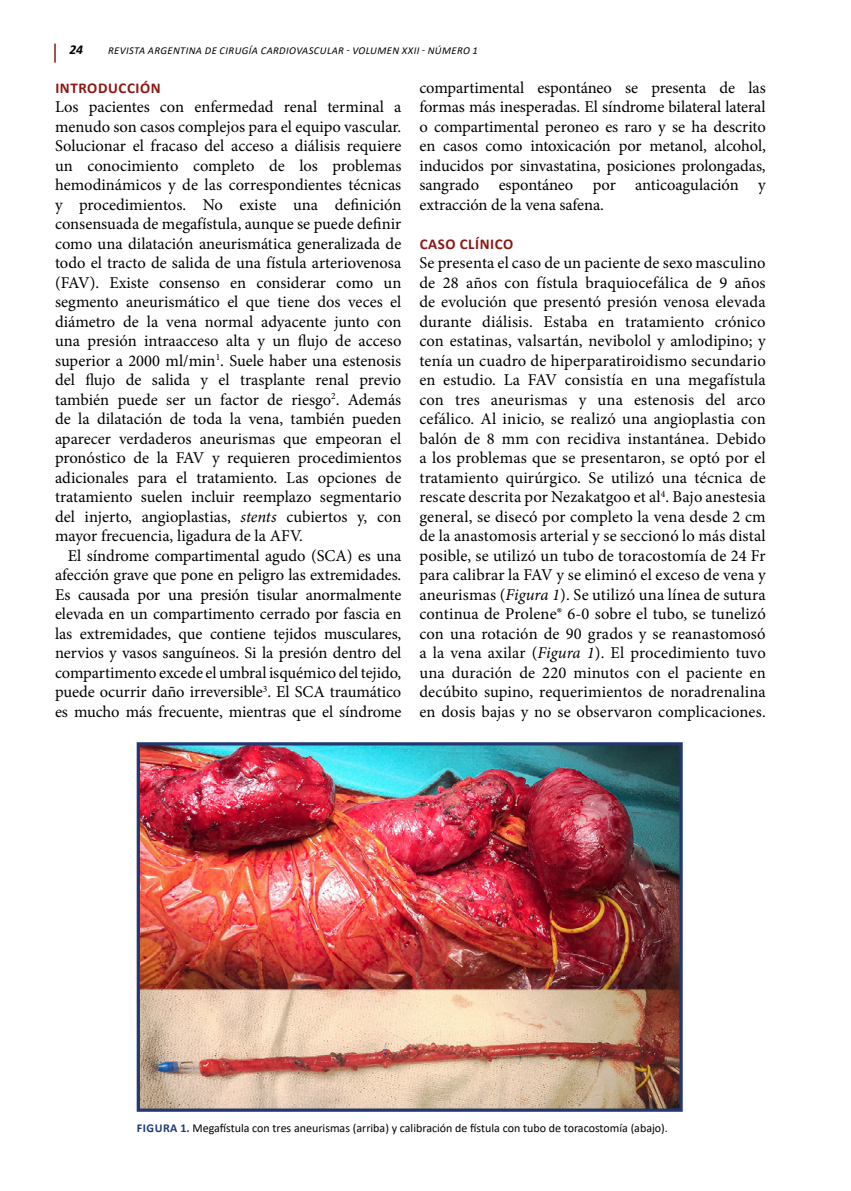
<style>
.page{position:relative;width:851px;height:1191px;background:#fff}
.page>*{position:absolute;margin:0;border:0;box-sizing:border-box;transform-origin:0 0}
.t1{font:16.5px/19.5px "Minion Pro";letter-spacing:-.005em;color:#000;text-align:justify}
.t2{font:700 15px "Calibri";letter-spacing:.04em;color:#8b1813}
.t3{font:italic 700 13.5px "Calibri";color:#000}
.t4{font:12px "Calibri";color:#000}
.t5{font:italic 10.5px "Calibri";letter-spacing:.04em;color:#000}
.s1{font-style:italic}
.s2{font-weight:700;color:#1c3a77}
</style>
<div class="page">
<svg style="left:54px;top:44px;width:2px;height:19px"></svg>
<img style="left:141px;top:746px;width:537px;height:361px">
<div style="left:137px;top:742px;width:545px;height:369px;border:3px solid #223771"></div>
<p class="t3" style="left:69px;top:40px;width:15px">24</p>
<p class="t5" style="left:108px;top:43px;width:371px">REVISTA ARGENTINA DE CIRUGÍA CARDIOVASCULAR - VOLUMEN XXII - NÚMERO 1</p>
<p class="t2" style="left:55px;top:77px;width:107px">INTRODUCCIÓN</p>
<p class="t1" style="left:55px;top:97px;width:348px">Los pacientes con enfermedad renal terminal a menudo son casos complejos para el equipo vascular.<br>Solucionar el fracaso del acceso a diálisis requiere un conocimiento completo de los problemas hemodinámicos y de las correspondientes técnicas y procedimientos. No existe una definición consensuada de megafístula, aunque se puede definir como una dilatación aneurismática generalizada de todo el tracto de salida de una fístula arteriovenosa (FAV). Existe consenso en considerar como un segmento aneurismático el que tiene dos veces el diámetro de la vena normal adyacente junto con una presión intraacceso alta y un flujo de acceso superior a 2000 ml/min<sup>1</sup>. Suele haber una estenosis del flujo de salida y el trasplante renal previo también puede ser un factor de riesgo<sup>2</sup>. Además de la dilatación de toda la vena, también pueden aparecer verdaderos aneurismas que empeoran el pronóstico de la FAV y requieren procedimientos adicionales para el tratamiento. Las opciones de tratamiento suelen incluir reemplazo segmentario del injerto, angioplastias, <span class="s1">stents</span> cubiertos y, con mayor frecuencia, ligadura de la AFV.</p>
<p class="t1" style="left:55px;top:546px;width:348px;text-indent:13px">El síndrome compartimental agudo (SCA) es una afección grave que pone en peligro las extremidades.<br>Es causada por una presión tisular anormalmente elevada en un compartimento cerrado por fascia en las extremidades, que contiene tejidos musculares, nervios y vasos sanguíneos. Si la presión dentro del compartimento excede el umbral isquémico del tejido, puede ocurrir daño irreversible<sup>3</sup>. El SCA traumático es mucho más frecuente, mientras que el síndrome</p>
<p class="t1" style="left:419px;top:78px;width:348px">compartimental espontáneo se presenta de las formas más inesperadas. El síndrome bilateral lateral o compartimental peroneo es raro y se ha descrito en casos como intoxicación por metanol, alcohol, inducidos por sinvastatina, posiciones prolongadas, sangrado espontáneo por anticoagulación y extracción de la vena safena.</p>
<p class="t2" style="left:419px;top:233px;width:95px">CASO CLÍNICO</p>
<p class="t1" style="left:419px;top:253px;width:348px">Se presenta el caso de un paciente de sexo masculino de 28 años con fístula braquiocefálica de 9 años de evolución que presentó presión venosa elevada durante diálisis. Estaba en tratamiento crónico con estatinas, valsartán, nevibolol y amlodipino; y tenía un cuadro de hiperparatiroidismo secundario en estudio. La FAV consistía en una megafístula con tres aneurismas y una estenosis del arco cefálico. Al inicio, se realizó una angioplastia con balón de 8 mm con recidiva instantánea. Debido a los problemas que se presentaron, se optó por el tratamiento quirúrgico. Se utilizó una técnica de rescate descrita por Nezakatgoo et al<sup>4</sup>. Bajo anestesia general, se disecó por completo la vena desde 2 cm de la anastomosis arterial y se seccionó lo más distal posible, se utilizó un tubo de toracostomía de 24 Fr para calibrar la FAV y se eliminó el exceso de vena y aneurismas (<span class="s1">Figura 1</span>). Se utilizó una línea de sutura continua de Prolene® 6-0 sobre el tubo, se tunelizó con una rotación de 90 grados y se reanastomosó a la vena axilar (<span class="s1">Figura 1</span>). El procedimiento tuvo una duración de 220 minutos con el paciente en decúbito supino, requerimientos de noradrenalina en dosis bajas y no se observaron complicaciones.</p>
<p class="t4" style="left:137px;top:1119px;width:532px"><span class="s2">FIGURA 1.</span> Megafístula con tres aneurismas (arriba) y calibración de fístula con tubo de toracostomía (abajo).</p>
</div>
